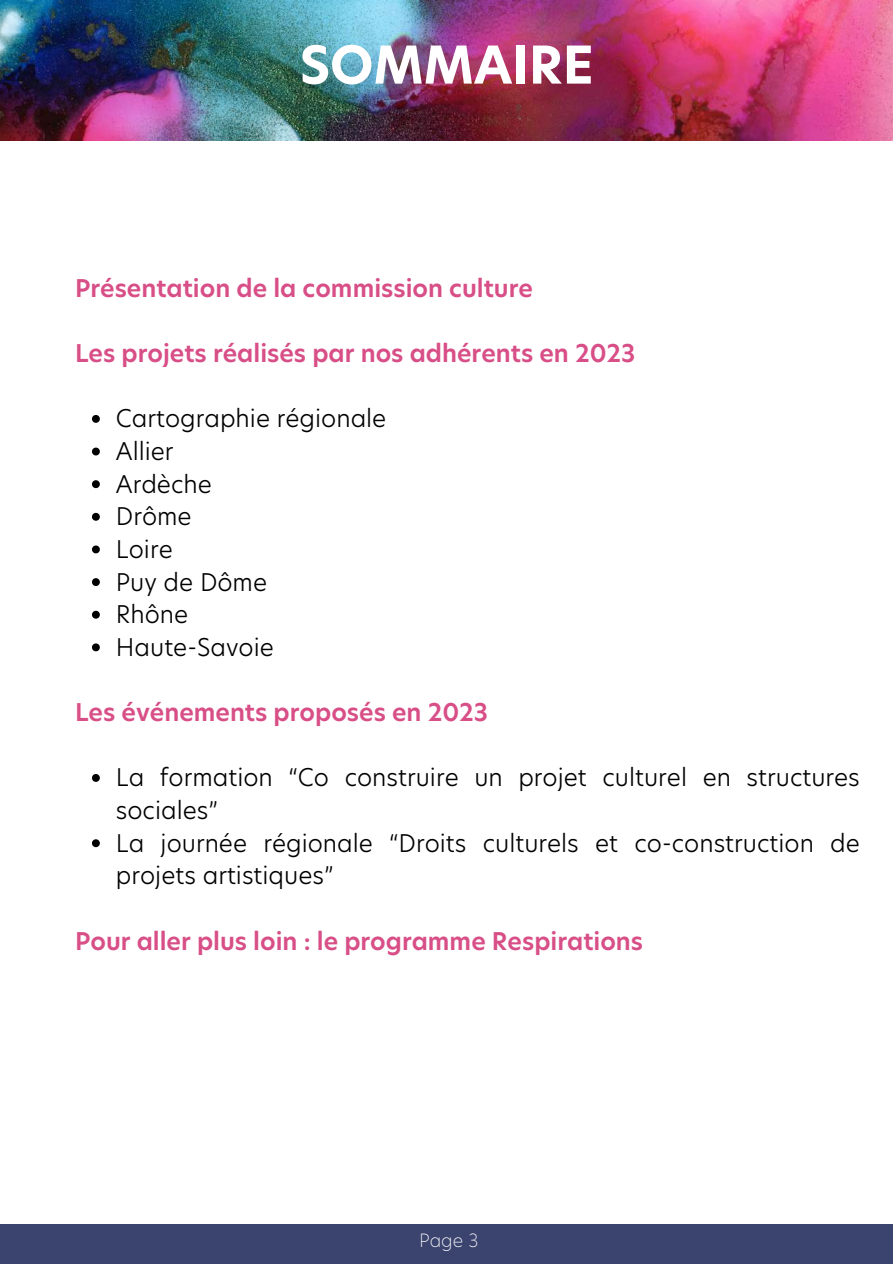
<style>
.page{position:relative;width:893px;height:1264px;background:#fff}
.page>*{position:absolute;margin:0;border:0;box-sizing:border-box;transform-origin:0 0}
.t1{font:700 51px "Hero New";color:#fff}
.t2{font:300 24px/32.7px "Hero New";color:#000}
.t3{font:600 24px "Hero New";color:#d84e87}
.t4{font:600 24px "Hero New";color:#d84f87}
.t5{font:200 18px "Hero New";color:#fff}
</style>
<div class="page">
<img style="left:0;top:0;width:892px;height:141px">
<svg style="left:92px;top:415px;width:8px;height:8px"></svg>
<svg style="left:92px;top:447px;width:8px;height:8px"></svg>
<svg style="left:92px;top:480px;width:8px;height:8px"></svg>
<svg style="left:92px;top:513px;width:8px;height:7px"></svg>
<svg style="left:92px;top:545px;width:8px;height:8px"></svg>
<svg style="left:92px;top:578px;width:8px;height:8px"></svg>
<svg style="left:92px;top:610px;width:8px;height:8px"></svg>
<svg style="left:92px;top:643px;width:8px;height:8px"></svg>
<svg style="left:92px;top:774px;width:8px;height:7px"></svg>
<svg style="left:92px;top:839px;width:8px;height:8px"></svg>
<div style="left:0;top:1224px;width:892px;height:39px;background:#3b436f"></div>
<h1 class="t1" style="left:300px;top:30px;width:295px">SOMMAIRE</h1>
<p class="t3" style="left:75px;top:271px;width:459px">Présentation de la commission culture</p>
<p class="t3" style="left:75px;top:337px;width:562px">Les projets réalisés par nos adhérents en 2023</p>
<p class="t2" style="left:116px;top:402px;width:272px">Cartographie régionale<br>Allier<br>Ardèche<br>Drôme<br>Loire<br>Puy de Dôme<br>Rhône<br>Haute-Savoie</p>
<p class="t4" style="left:75px;top:695px;width:414px">Les événements proposés en 2023</p>
<p class="t2" style="left:116px;top:761px;width:745px">La formation “Co construire un projet culturel en structures sociales”<br>La journée régionale “Droits culturels et co-construction de projets artistiques”</p>
<p class="t4" style="left:75px;top:924px;width:569px">Pour aller plus loin : le programme Respirations</p>
<p class="t5" style="left:419px;top:1227px;width:61px">Page 3</p>
</div>
